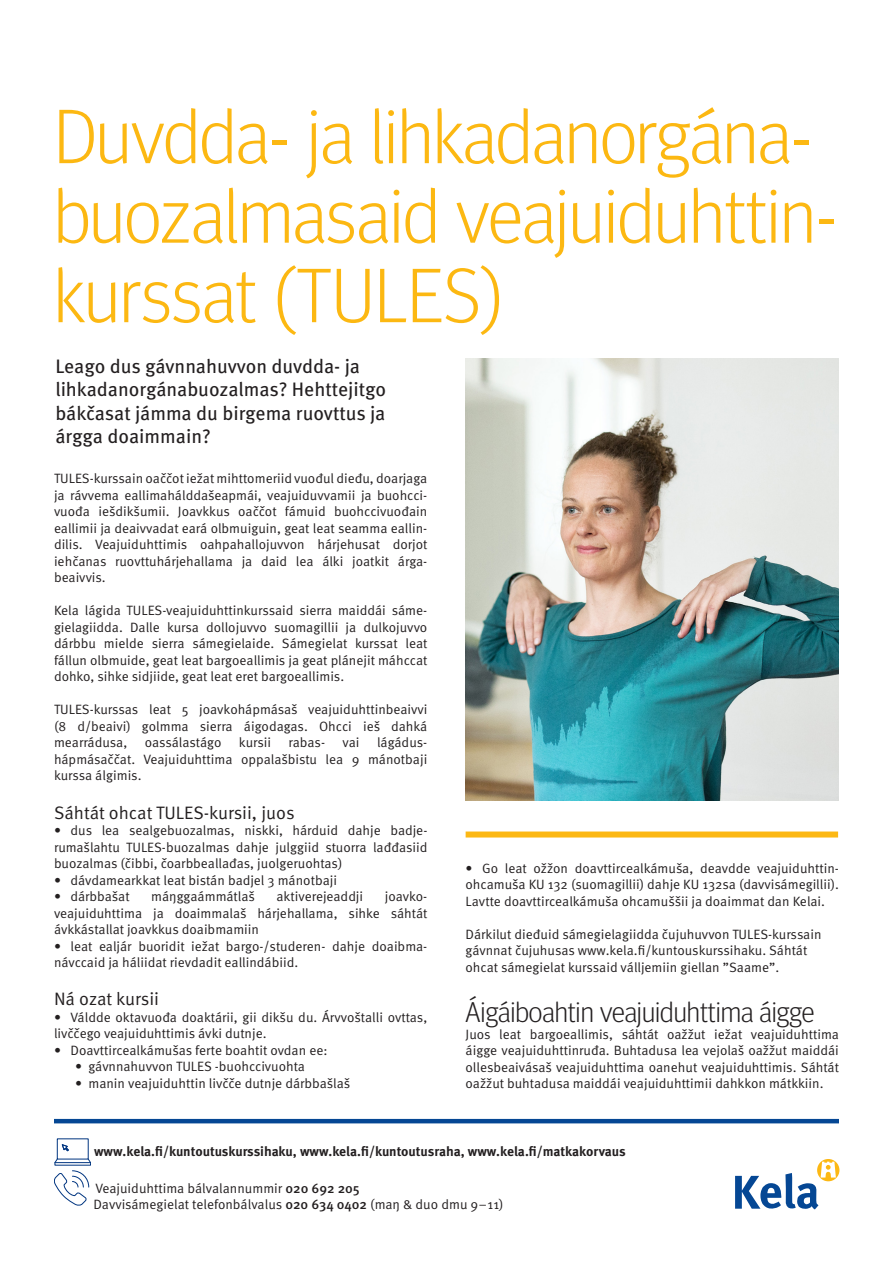
<style>
.page{position:relative;width:893px;height:1263px;background:#fff}
.page>*{position:absolute;margin:0;border:0;box-sizing:border-box;transform-origin:0 0}
.Otsikko_keltainen{font:300 76.5px/79.5px "Meta Headline Pro";color:#fcb812}
.Väliotsikko{font:300 28.5px "Meta Headline Pro";color:#231f20}
.Ingressi{font:19.5px/23.4px "Meta Pro";letter-spacing:-.005em;color:#231f20}
.Listan_otsikko{font:18px "Meta Pro Norm";letter-spacing:-.005em;color:#231f20}
.Leipäteksti_tasapals{font:13.5px/16.5px "Meta Pro Norm";color:#231f20;text-align:justify}
.Väliotsikko-2{font:13.5px/16.5px "Meta Pro Norm";color:#231f20}
.Alatunnisteen_teksti{font:13.5px "Meta Pro Norm";color:#231f20}
.Alatunnisteen_teksti-2{font:700 13.5px "Meta Pro";letter-spacing:-.005em;color:#231f20}
.s1{font-family:"Meta Pro";font-weight:500}
</style>
<div class="page">
<hr style="left:54px;top:1119px;width:785px;height:4px;background:#054794">
<svg style="left:817px;top:1159px;width:22px;height:22px"></svg>
<svg style="left:735px;top:1162px;width:101px;height:47px"></svg>
<div style="left:466px;top:831px;width:372px;height:6px;background:#fcb814"></div>
<img style="left:466px;top:358px;width:372px;height:443px">
<svg style="left:54px;top:1158px;width:37px;height:47px"></svg>
<hr style="left:55px;top:1162px;width:36px;height:1px;background:#003580">
<svg style="left:61px;top:1144px;width:8px;height:8px"></svg>
<p class="Otsikko_keltainen" style="left:54px;top:91px;width:784px">Duvdda- ja lihkadanorgána&shy;buozalmasaid veajuiduhttin&shy;kurssat (TULES)</p>
<p class="Ingressi" style="left:55px;top:353px;width:332px">Leago dus gávnnahuvvon duvdda- ja lihkadanorgánabuozalmas? Hehttejitgo bákčasat jámma du birgema ruovttus ja árgga doaimmain?</p>
<p class="Leipäteksti_tasapals" style="left:54px;top:470px;width:375px">TULES-kurssain oaččot iežat mihttomeriid vuođul dieđu, doarjaga ja rávvema eallimahálddašeapmái, veajuiduvvamii ja buohcci&shy;vuođa iešdikšumii. Joavkkus oaččot fámuid buohccivuođain eallimii ja deaivvadat eará olbmuiguin, geat leat seamma eallin&shy;dilis. Veajuiduhttimis oahpahallojuvvon hárjehusat dorjot iehčanas ruovttuhárjehallama ja daid lea álki joatkit árga&shy;beaivvis.</p>
<p class="Leipäteksti_tasapals" style="left:54px;top:602px;width:375px">Kela lágida TULES-veajuiduhttinkurssaid sierra maiddái sáme&shy;gielagiidda. Dalle kursa dollojuvvo suomagillii ja dulkojuvvo dárbbu mielde sierra sámegielaide. Sámegielat kurssat leat fállun olbmuide, geat leat bargoeallimis ja geat plánejit máhccat dohko, sihke sidjiide, geat leat eret bargoeallimis.</p>
<p class="Leipäteksti_tasapals" style="left:54px;top:701px;width:375px">TULES-kurssas leat 5 joavkohápmásaš veajuiduhttinbeaivvi (8 d/beaivi) golmma sierra áigodagas. Ohcci ieš dahká mearrádusa,</p>
<p class="Leipäteksti_tasapals" style="left:54px;top:734px;width:375px;text-indent:323px">lágádus&shy;hápmásaččat. Veajuiduhttima oppalašbistu lea 9 mánotbaji kurssa álgimis.</p>
<p class="Listan_otsikko" style="left:54px;top:799px;width:242px">Sáhtát ohcat TULES-kursii, juos</p>
<p class="Leipäteksti_tasapals" style="left:54px;top:821px;width:375px">• dus lea sealgebuozalmas, niskki, hárduid dahje badje&shy;rumašlahtu TULES-buozalmas dahje julggiid stuorra lađđasiid buozalmas (čibbi, čoarbbeallađas, juolgeruohtas)</p>
<p class="Leipäteksti_tasapals" style="left:54px;top:871px;width:285px">• dávdamearkkat leat bistán badjel 3 mánotbaji</p>
<p class="Leipäteksti_tasapals" style="left:54px;top:887px;width:77px">• dárbbašat</p>
<p class="Leipäteksti_tasapals" style="left:151px;top:887px;width:105px">máŋggaámmátlaš</p>
<p class="Leipäteksti_tasapals" style="left:276px;top:887px;width:88px">aktiverejeaddji</p>
<p class="Leipäteksti_tasapals" style="left:145px;top:734px;width:78px">oassálastágo</p>
<p class="Leipäteksti_tasapals" style="left:239px;top:734px;width:34px">kursii</p>
<p class="Leipäteksti_tasapals" style="left:289px;top:734px;width:38px">rabas-</p>
<p class="Leipäteksti_tasapals" style="left:343px;top:734px;width:19px">vai</p>
<p class="Leipäteksti_tasapals" style="left:54px;top:887px;width:375px;text-indent:331px">joavko&shy;veajuiduhttima ja doaimmalaš hárjehallama, sihke sáhtát ávkkástallat joavkkus doaibmamiin</p>
<p class="Leipäteksti_tasapals" style="left:54px;top:937px;width:375px">• leat ealjár buoridit iežat bargo-/studeren- dahje doaibma&shy;návccaid ja háliidat rievdadit eallindábiid.</p>
<p class="Listan_otsikko" style="left:54px;top:985px;width:107px">Ná ozat kursii</p>
<p class="Leipäteksti_tasapals" style="left:54px;top:1008px;width:375px">• Váldde oktavuođa doaktárii, gii dikšu du. Árvvoštalli ovttas, livččego veajuiduhttimis ávki dutnje.</p>
<p class="Leipäteksti_tasapals" style="left:54px;top:1041px;width:275px">• Doavttircealkámušas ferte boahtit ovdan ee:</p>
<p class="Leipäteksti_tasapals" style="left:75px;top:1057px;width:231px">• gávnnahuvvon TULES -buohccivuohta</p>
<p class="Leipäteksti_tasapals" style="left:75px;top:1074px;width:276px">• manin veajuiduhttin livčče dutnje dárbbašlaš</p>
<p class="Leipäteksti_tasapals" style="left:466px;top:859px;width:375px">• Go leat ožžon doavttircealkámuša, deavdde veajuiduhttin&shy;ohcamuša KU 132 (suomagillii) dahje KU 132sa (davvisámegillii).<br>Lavtte doavttircealkámuša ohcamuššii ja doaimmat dan Kelai.</p>
<p class="Väliotsikko-2" style="left:466px;top:925px;width:357px">Dárkilut dieđuid sámegielagiidda čujuhuvvon TULES-kurssain gávnnat čujuhusas www.kela.fi/kuntouskurssihaku. Sáhtát ohcat sámegielat kurssaid válljemiin giellan ”Saame”.</p>
<p class="Väliotsikko" style="left:466px;top:992px;width:350px">Áigáiboahtin veajuiduhttima áigge</p>
<p class="Leipäteksti_tasapals" style="left:466px;top:1025px;width:375px">Juos leat bargoeallimis, sáhtát oažžut iežat veajuiduhttima áigge veajuiduhttinruđa. Buhtadusa lea vejolaš oažžut maiddái ollesbeaivásaš veajuiduhttima oanehut veajuiduhttimis. Sáhtát oažžut buhtadusa maiddái veajuiduhttimii dahkkon mátkkiin.</p>
<p class="Alatunnisteen_teksti-2" style="left:94px;top:1140px;width:533px">www.kela.fi/kuntoutuskurssihaku, www.kela.fi/kuntoutusraha, www.kela.fi/matkakorvaus</p>
<p class="Alatunnisteen_teksti" style="left:95px;top:1178px;width:266px">Veajuiduhttima bálvalannummir <span class="s1">020 692 205</span></p>
<p class="Alatunnisteen_teksti" style="left:93px;top:1194px;width:412px">Davvisámegielat telefonbálvalus <span class="s1">020 634 0402</span> (maŋ &amp; duo dmu 9–11)</p>
</div>
